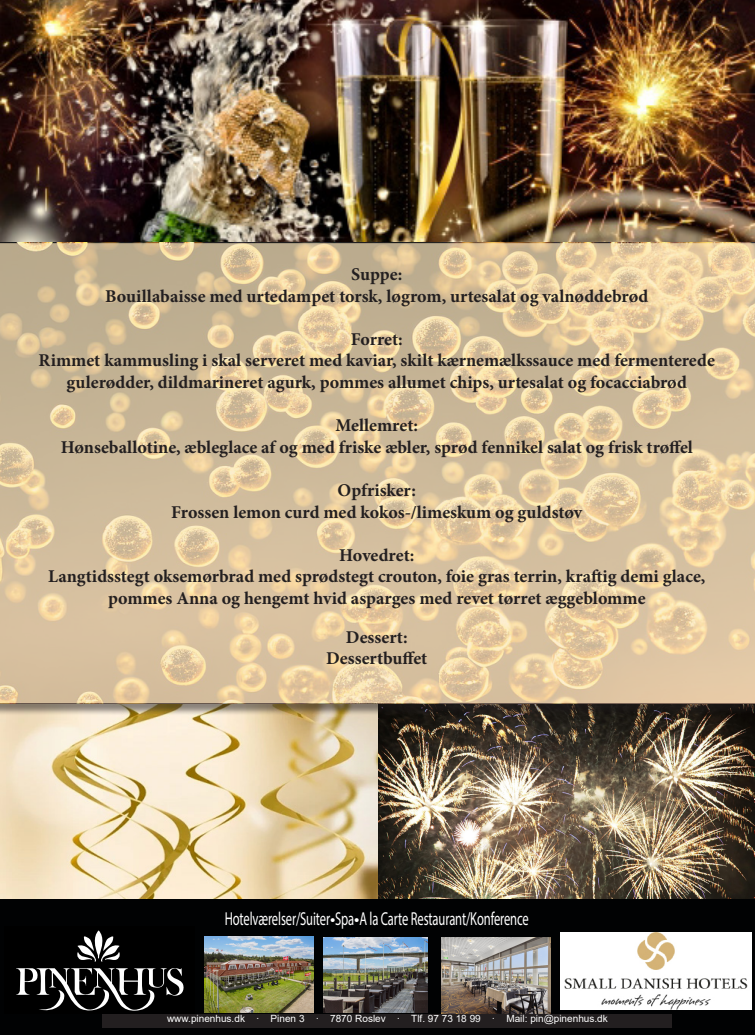
<style>
.page{position:relative;width:755px;height:1035px;background:#fff}
.page>*{position:absolute;margin:0;border:0;box-sizing:border-box;transform-origin:0 0}
.brødtekst{font:18.8px "Myriad Pro";letter-spacing:-.01em;color:#fff;scale:.67 1}
.t1{font:700 18px/21.6px "Minion Pro";color:#231f20;text-align:center}
.t2{font:10px "Arial";color:#fff}
</style>
<div class="page">
<img style="left:0;top:0;width:754px;height:242px">
<div style="left:0;top:898px;width:753px;height:137px;background:#010203"></div>
<div style="left:103px;top:1014px;width:568px;height:14px;background:#231f20"></div>
<img style="left:0;top:715px;width:754px;height:183px">
<svg style="left:16px;top:968px;width:167px;height:42px"></svg>
<svg style="left:77px;top:930px;width:43px;height:31px"></svg>
<img style="left:204px;top:936px;width:109px;height:77px">
<img style="left:323px;top:937px;width:104px;height:76px">
<img style="left:441px;top:937px;width:109px;height:76px">
<img style="left:560px;top:932px;width:190px;height:77px">
<div style="left:0;top:244px;width:754px;height:471px;background:#231f20;opacity:.75"></div>
<svg style="left:0;top:243px;width:754px;height:460px"></svg>
<p class="t1" style="left:351px;top:263px;width:52px">Suppe:</p>
<p class="t1" style="left:105px;top:285px;width:544px">Bouillabaisse med urtedampet torsk, løgrom, urtesalat og valnøddebrød</p>
<p class="t1" style="left:350px;top:328px;width:53px">Forret:</p>
<p class="t1" style="left:39px;top:350px;width:677px">Rimmet kammusling i skal serveret med kaviar, skilt kærnemælkssauce med fermenterede gulerødder, dildmarineret agurk, pommes allumet chips, urtesalat og focacciabrød</p>
<p class="t1" style="left:335px;top:414px;width:84px">Mellemret:</p>
<p class="t1" style="left:61px;top:436px;width:633px">Hønseballotine, æbleglace af og med friske æbler, sprød fennikel salat og frisk trøffel</p>
<p class="t1" style="left:337px;top:479px;width:80px">Opfrisker:</p>
<p class="t1" style="left:171px;top:501px;width:412px">Frossen lemon curd med kokos-/limeskum og guldstøv</p>
<p class="t1" style="left:339px;top:544px;width:77px">Hovedret:</p>
<p class="t1" style="left:48px;top:566px;width:658px">Langtidsstegt oksemørbrad med sprødstegt crouton, foie gras terrin, kraftig demi glace, pommes Anna og hengemt hvid asparges med revet tørret æggeblomme</p>
<p class="t1" style="left:346px;top:626px;width:63px">Dessert:</p>
<p class="t1" style="left:326px;top:647px;width:103px">Dessertbuffet</p>
<p class="brødtekst" style="left:224px;top:907px;width:455px">Hotelværelser/Suiter•Spa•A la Carte Restaurant/Konference</p>
<p class="t2" style="left:167px;top:1011px;width:442px">www.pinenhus.dk · Pinen 3 · 7870 Roslev · Tlf. 97 73 18 99 · Mail: pin@pinenhus.dk</p>
</div>
